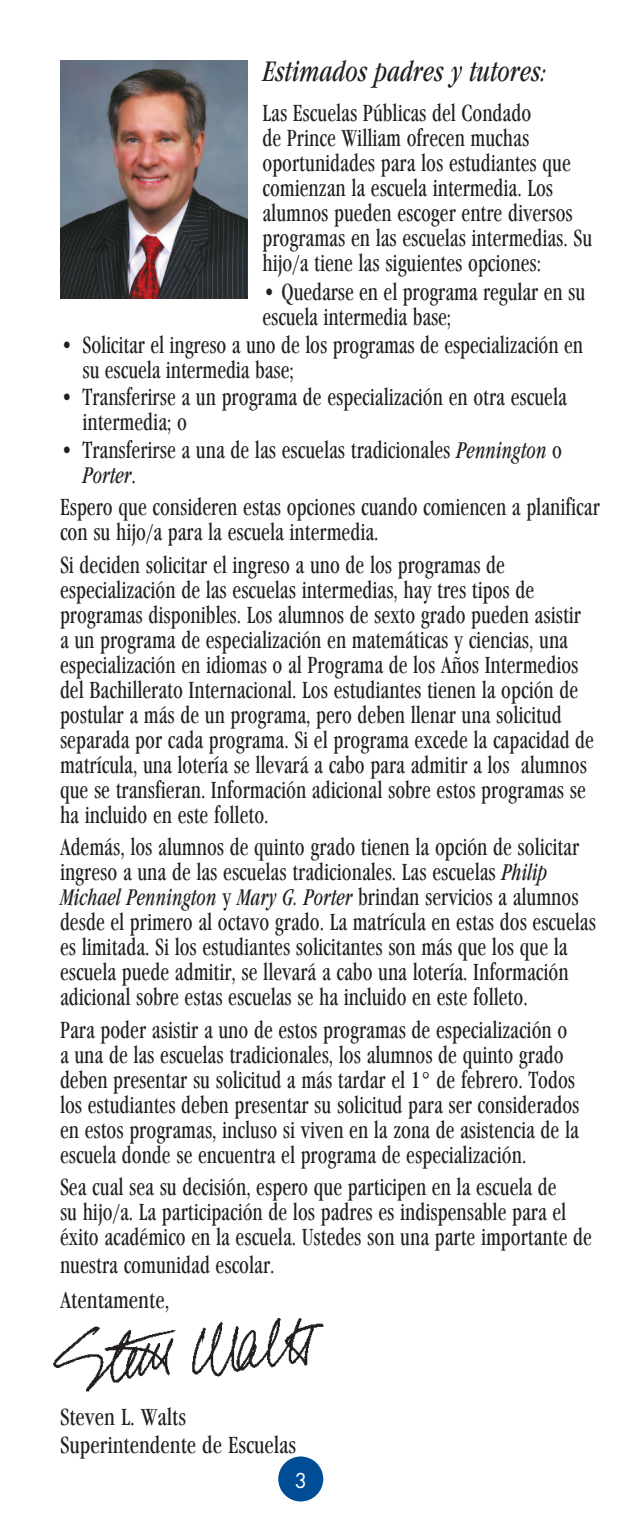
<style>
.page{position:relative;width:630px;height:1530px;background:#fff}
.page>*{position:absolute;margin:0;border:0;box-sizing:border-box;transform-origin:0 0}
.t1{font:italic 29px "Garamond Cd ITC";color:#231f20;scale:.9 1}
.Body{font:24px/25px "Garamond Cd ITC";color:#231f20;scale:.85 1}
.Bulleted_Body{font:24px/25px "Garamond Cd ITC";letter-spacing:-.005em;color:#231f20;scale:.85 1}
.Body-2{font:24px "Garamond Cd ITC";color:#231f20;scale:.9 1}
.Body-3{font:italic 23.25px "Garamond Cd ITC";color:#231f20;scale:.85 1}
.Bulleted_Body-2{font:italic 23.25px "Garamond Cd ITC";color:#231f20;scale:.85 1}
.School_Name{font:22.5px "Futura PT";color:#fff}
.s1{font-style:italic;font-size:23.25px}
.s2{font-style:normal;font-size:24px}
</style>
<div class="page">
<img style="left:60px;top:60px;width:188px;height:238px">
<img style="left:54px;top:1318px;width:270px;height:74px">
<div style="left:278px;top:1457px;width:45px;height:45px;background:#014d95;border-radius:50%"></div>
<p class="t1" style="left:262px;top:56px;width:317px">Estimados padres y tutores:</p>
<p class="Body" style="left:262px;top:101px;width:390px">Las Escuelas Públicas del Condado<br>de Prince William ofrecen muchas oportunidades para los estudiantes que comienzan la escuela intermedia. Los alumnos pueden escoger entre diversos programas en las escuelas intermedias. Su hijo/a tiene las siguientes opciones:</p>
<p class="Bulleted_Body" style="left:262px;top:280px;width:381px">• Quedarse en el programa regular en su escuela intermedia base;</p>
<p class="Bulleted_Body" style="left:82px;top:333px;width:590px;text-indent:-22px">• Solicitar el ingreso a uno de los programas de especialización en su escuela intermedia base;</p>
<p class="Bulleted_Body" style="left:82px;top:385px;width:572px;text-indent:-22px">• Transferirse a un programa de especialización en otra escuela intermedia; o</p>
<p class="Bulleted_Body" style="left:60px;top:438px;width:592px">• Transferirse a una de las escuelas tradicionales <span class="s1">Pennington</span> o</p>
<p class="Bulleted_Body-2" style="left:82px;top:462px;width:64px">Porter<span class="s2">.</span></p>
<p class="Body" style="left:60px;top:495px;width:637px">Espero que consideren estas opciones cuando comiencen a planificar con su hijo/a para la escuela intermedia.</p>
<p class="Body" style="left:60px;top:553px;width:630px">Si deciden solicitar el ingreso a uno de los programas de especialización de las escuelas intermedias, hay tres tipos de programas disponibles. Los alumnos de sexto grado pueden asistir a un programa de especialización en matemáticas y ciencias, una especialización en idiomas o al Programa de los Años Intermedios del Bachillerato Internacional. Los estudiantes tienen la opción de postular a más de un programa, pero deben llenar una solicitud separada por cada programa. Si el programa excede la capacidad de matrícula, una lotería se llevará a cabo para admitir a los alumnos que se transfieran. Información adicional sobre estos programas se ha incluido en este folleto.</p>
<p class="Body" style="left:60px;top:835px;width:612px">Además, los alumnos de quinto grado tienen la opción de solicitar ingreso a una de las escuelas tradicionales. Las escuelas <span class="s1">Philip</span></p>
<p class="Body-3" style="left:60px;top:885px;width:612px">Michael Pennington <span class="s2">y</span> Mary G. Porter <span class="s2">brindan servicios a alumnos</span></p>
<p class="Body" style="left:60px;top:910px;width:632px">desde el primero al octavo grado. La matrícula en estas dos escuelas es limitada. Si los estudiantes solicitantes son más que los que la escuela puede admitir, se llevará a cabo una lotería. Información adicional sobre estas escuelas se ha incluido en este folleto.</p>
<p class="Body" style="left:60px;top:1018px;width:613px">Para poder asistir a uno de estos programas de especialización o a una de las escuelas tradicionales, los alumnos de quinto grado deben presentar su solicitud a más tardar el 1° de febrero. Todos los estudiantes deben presentar su solicitud para ser considerados en estos programas, incluso si viven en la zona de asistencia de la escuela donde se encuentra el programa de especialización.</p>
<p class="Body" style="left:60px;top:1175px;width:627px">Sea cual sea su decisión, espero que participen en la escuela de<br>su hijo/a. La participación de los padres es indispensable para el éxito académico en la escuela. Ustedes son una parte importante de</p>
<p class="Body" style="left:60px;top:1253px;width:254px">nuestra comunidad escolar.</p>
<p class="Body-2" style="left:60px;top:1287px;width:123px">Atentamente,</p>
<p class="Body-2" style="left:60px;top:1404px;width:142px">Steven L. Walts</p>
<p class="Body-2" style="left:60px;top:1432px;width:264px">Superintendente de Escuelas</p>
<p class="School_Name" style="left:294px;top:1467px;width:14px">3</p>
</div>
